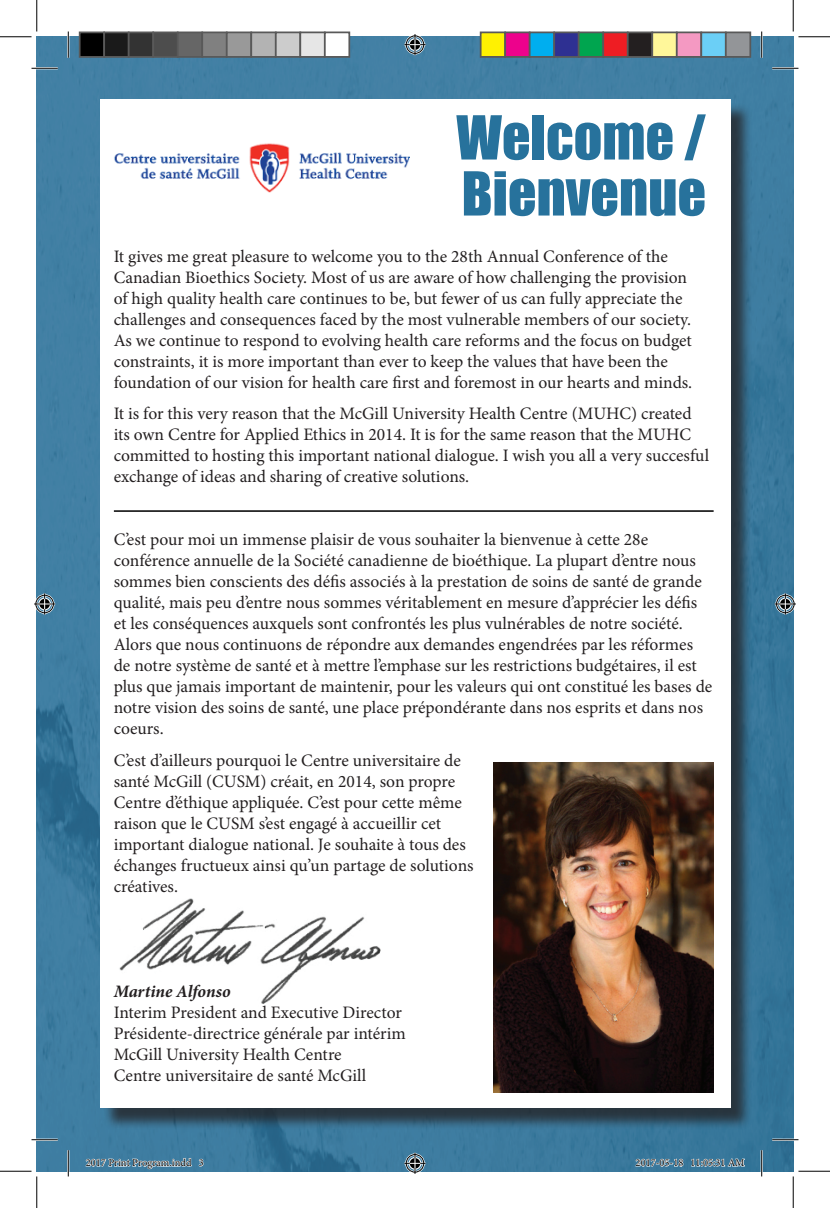
<style>
.page{position:relative;width:830px;height:1208px;background:#fff}
.page>*{position:absolute;margin:0;border:0;box-sizing:border-box;transform-origin:0 0}
.t1{font:56px/56px "Impact";color:#27729c}
.t2{font:17.5px/21px "Minion Pro";color:#231f20}
.t3{font:italic 700 17.5px "Minion Pro";letter-spacing:-.005em;color:#231f20}
.t4{font:10.5px "Minion Pro";color:#000}
</style>
<div class="page">
<img style="left:37px;top:37px;width:756px;height:1134px">
<div style="left:102px;top:102px;width:650px;height:1028px;background:#231f20;opacity:.75"></div>
<div style="left:100px;top:100px;width:630px;height:1008px;background:#fff"></div>
<img style="left:119px;top:898px;width:262px;height:106px">
<img style="left:493px;top:762px;width:220px;height:330px">
<div style="left:115px;top:508px;width:601px;height:5px;background:#231f20;opacity:.75"></div>
<img style="left:114px;top:143px;width:295px;height:50px">
<hr style="left:32px;top:67px;width:26px;height:2px;background:#fff">
<hr style="left:772px;top:67px;width:26px;height:2px;background:#fff">
<hr style="left:32px;top:1138px;width:26px;height:2px;background:#fff">
<hr style="left:772px;top:1138px;width:26px;height:2px;background:#fff">
<hr style="left:67px;top:32px;width:2px;height:26px;background:#fff">
<hr style="left:67px;top:1150px;width:2px;height:26px;background:#fff">
<hr style="left:760px;top:32px;width:2px;height:26px;background:#fff">
<hr style="left:760px;top:1150px;width:2px;height:26px;background:#fff">
<svg style="left:32px;top:68px;width:26px;height:1px"></svg>
<svg style="left:772px;top:68px;width:26px;height:1px"></svg>
<svg style="left:32px;top:1139px;width:26px;height:1px"></svg>
<svg style="left:772px;top:1139px;width:26px;height:1px"></svg>
<svg style="left:68px;top:32px;width:1px;height:26px"></svg>
<svg style="left:68px;top:1150px;width:1px;height:26px"></svg>
<svg style="left:761px;top:32px;width:1px;height:26px"></svg>
<svg style="left:761px;top:1150px;width:1px;height:26px"></svg>
<hr style="left:0;top:36px;width:32px;height:1px;background:#000">
<hr style="left:798px;top:36px;width:32px;height:1px;background:#000">
<hr style="left:0;top:1170px;width:32px;height:1px;background:#000">
<hr style="left:798px;top:1170px;width:32px;height:1px;background:#000">
<hr style="left:36px;top:0;width:1px;height:32px;background:#000">
<hr style="left:36px;top:1176px;width:1px;height:32px;background:#000">
<hr style="left:792px;top:0;width:1px;height:32px;background:#000">
<hr style="left:792px;top:1176px;width:1px;height:32px;background:#000">
<svg style="left:404px;top:34px;width:21px;height:21px"></svg>
<svg style="left:404px;top:1152px;width:21px;height:21px"></svg>
<svg style="left:34px;top:593px;width:21px;height:21px"></svg>
<svg style="left:774px;top:593px;width:21px;height:21px"></svg>
<div style="left:80px;top:32px;width:24px;height:25px;background:#000"></div>
<div style="left:79px;top:32px;width:26px;height:26px;border:2px solid #595959"></div>
<div style="left:104px;top:32px;width:25px;height:25px;background:#1a1a1a"></div>
<div style="left:103px;top:32px;width:27px;height:26px;border:2px solid #595959"></div>
<div style="left:129px;top:32px;width:24px;height:25px;background:#333"></div>
<div style="left:128px;top:32px;width:26px;height:26px;border:2px solid #595959"></div>
<div style="left:153px;top:32px;width:25px;height:25px;background:#4d4d4d"></div>
<div style="left:152px;top:32px;width:26px;height:26px;border:2px solid #595959"></div>
<div style="left:178px;top:32px;width:24px;height:25px;background:#666"></div>
<div style="left:177px;top:32px;width:26px;height:26px;border:2px solid #595959"></div>
<div style="left:202px;top:32px;width:25px;height:25px;background:#808080"></div>
<div style="left:201px;top:32px;width:27px;height:26px;border:2px solid #595959"></div>
<div style="left:227px;top:32px;width:24px;height:25px;background:#999"></div>
<div style="left:226px;top:32px;width:26px;height:26px;border:2px solid #595959"></div>
<div style="left:251px;top:32px;width:25px;height:25px;background:#b3b3b3"></div>
<div style="left:250px;top:32px;width:26px;height:26px;border:2px solid #595959"></div>
<div style="left:276px;top:32px;width:24px;height:25px;background:#ccc"></div>
<div style="left:275px;top:32px;width:26px;height:26px;border:2px solid #595959"></div>
<div style="left:300px;top:32px;width:25px;height:25px;background:#e6e6e6"></div>
<div style="left:299px;top:32px;width:27px;height:26px;border:2px solid #595959"></div>
<div style="left:325px;top:32px;width:24px;height:25px;background:#fff"></div>
<div style="left:324px;top:32px;width:26px;height:26px;border:2px solid #595959"></div>
<div style="left:480px;top:32px;width:25px;height:25px;background:#fff101"></div>
<div style="left:480px;top:32px;width:26px;height:26px;border:2px solid #595959"></div>
<div style="left:505px;top:32px;width:24px;height:25px;background:#ed028c"></div>
<div style="left:504px;top:32px;width:26px;height:26px;border:2px solid #595959"></div>
<div style="left:529px;top:32px;width:25px;height:25px;background:#00aeef"></div>
<div style="left:528px;top:32px;width:27px;height:26px;border:2px solid #595959"></div>
<div style="left:554px;top:32px;width:24px;height:25px;background:#2e3092"></div>
<div style="left:553px;top:32px;width:26px;height:26px;border:2px solid #595959"></div>
<div style="left:578px;top:32px;width:25px;height:25px;background:#00a54f"></div>
<div style="left:578px;top:32px;width:26px;height:26px;border:2px solid #595959"></div>
<div style="left:603px;top:32px;width:24px;height:25px;background:#ee1d23"></div>
<div style="left:602px;top:32px;width:26px;height:26px;border:2px solid #595959"></div>
<div style="left:627px;top:32px;width:25px;height:25px;background:#231f20"></div>
<div style="left:626px;top:32px;width:27px;height:26px;border:2px solid #595959"></div>
<div style="left:652px;top:32px;width:24px;height:25px;background:#fff79a"></div>
<div style="left:651px;top:32px;width:26px;height:26px;border:2px solid #595959"></div>
<div style="left:676px;top:32px;width:25px;height:25px;background:#f499c2"></div>
<div style="left:676px;top:32px;width:26px;height:26px;border:2px solid #595959"></div>
<div style="left:701px;top:32px;width:24px;height:25px;background:#6bcff6"></div>
<div style="left:700px;top:32px;width:26px;height:26px;border:2px solid #595959"></div>
<div style="left:725px;top:32px;width:25px;height:25px;background:#939598"></div>
<div style="left:724px;top:32px;width:27px;height:26px;border:2px solid #595959"></div>
<svg style="left:85px;top:1157px;width:107px;height:12px"></svg>
<svg style="left:198px;top:1159px;width:6px;height:7px"></svg>
<svg style="left:635px;top:1158px;width:48px;height:8px"></svg>
<svg style="left:691px;top:1103px;width:54px;height:69px;background:#4a7993"></svg>
<h1 class="t1" style="left:456px;top:108px;width:251px">Welcome /<br>Bienvenue</h1>
<p class="t2" style="left:114px;top:245px;width:580px">It gives me great pleasure to welcome you to the 28th Annual Conference of the Canadian Bioethics Society. Most of us are aware of how challenging the provision of high quality health care continues to be, but fewer of us can fully appreciate the challenges and consequences faced by the most vulnerable members of our society.<br>As we continue to respond to evolving health care reforms and the focus on budget constraints, it is more important than ever to keep the values that have been the foundation of our vision for health care first and foremost in our hearts and minds.</p>
<p class="t2" style="left:114px;top:403px;width:597px">It is for this very reason that the McGill University Health Centre (MUHC) created its own Centre for Applied Ethics in 2014. It is for the same reason that the MUHC committed to hosting this important national dialogue. I wish you all a very succesful exchange of ideas and sharing of creative solutions.</p>
<p class="t2" style="left:114px;top:529px;width:600px">C’est pour moi un immense plaisir de vous souhaiter la bienvenue à cette 28e conférence annuelle de la Société canadienne de bioéthique. La plupart d’entre nous sommes bien conscients des défis associés à la prestation de soins de santé de grande qualité, mais peu d’entre nous sommes véritablement en mesure d’apprécier les défis et les conséquences auxquels sont confrontés les plus vulnérables de notre société.<br>Alors que nous continuons de répondre aux demandes engendrées par les réformes de notre système de santé et à mettre l’emphase sur les restrictions budgétaires, il est plus que jamais important de maintenir, pour les valeurs qui ont constitué les bases de notre vision des soins de santé, une place prépondérante dans nos esprits et dans nos coeurs.</p>
<p class="t2" style="left:114px;top:749px;width:361px">C’est d’ailleurs pourquoi le Centre universitaire de santé McGill (CUSM) créait, en 2014, son propre Centre d’éthique appliquée. C’est pour cette même raison que le CUSM s’est engagé à accueillir cet important dialogue national. Je souhaite à tous des échanges fructueux ainsi qu’un partage de solutions créatives.</p>
<p class="t3" style="left:114px;top:978px;width:119px">Martine Alfonso</p>
<p class="t2" style="left:114px;top:1001px;width:294px">Interim President and Executive Director Présidente-directrice générale par intérim McGill University Health Centre<br>Centre universitaire de santé McGill</p>
<p class="t4" style="left:86px;top:1155px;width:119px">2017 Print Program.indd 3</p>
<p class="t4" style="left:635px;top:1155px;width:110px">2017-05-18 11:05:31 AM</p>
</div>
